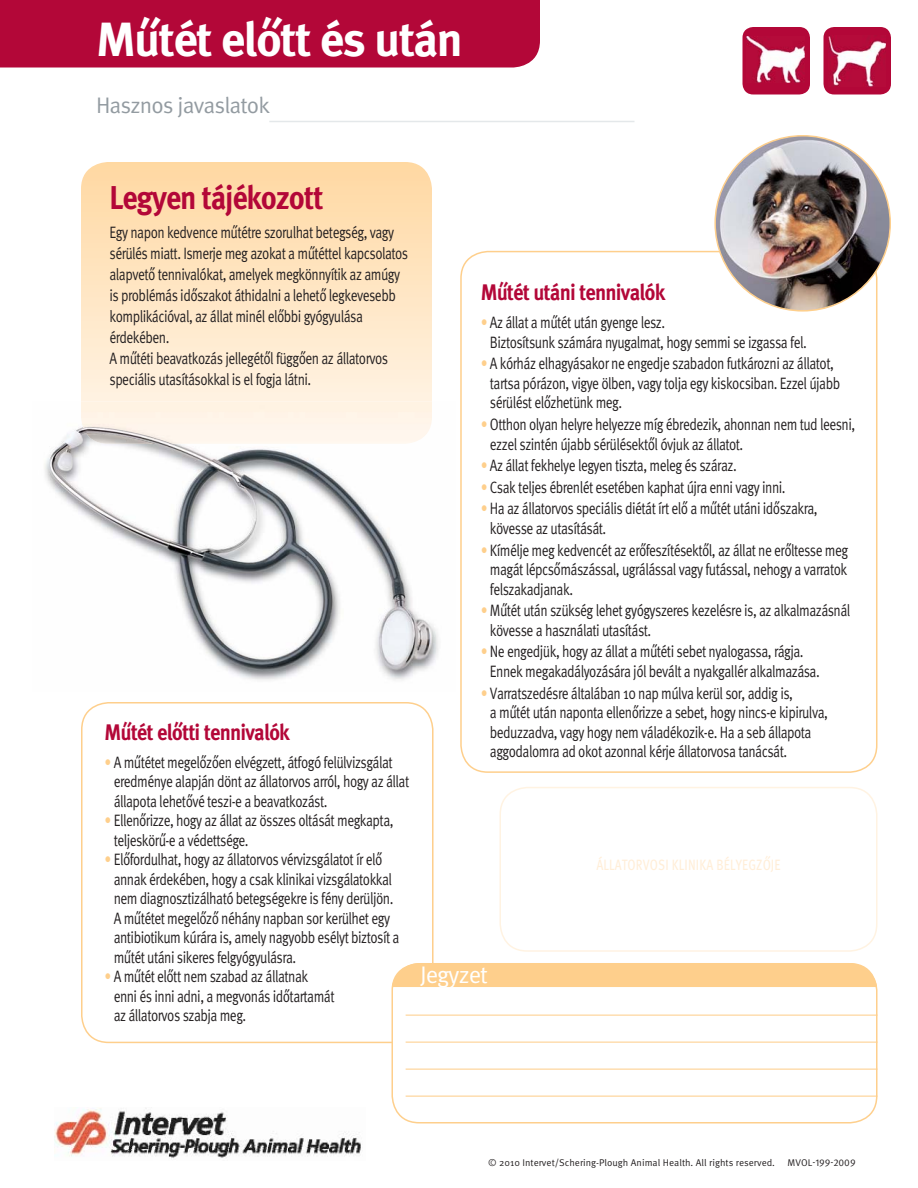
<style>
.page{position:relative;width:918px;height:1188px;background:#fff}
.page>*{position:absolute;margin:0;border:0;box-sizing:border-box;transform-origin:0 0}
.t1{font:700 48px "Infiniti Meta Pro";letter-spacing:-.04em;color:#fff}
.t2{font:700 33px "Infiniti Meta Pro";letter-spacing:-.04em;color:#b30738;scale:.9 1}
.t3{font:24px "Infiniti Meta Pro";letter-spacing:-.04em;color:#fff}
.t4{font:700 22.5px "Infiniti Meta Pro";letter-spacing:-.04em;color:#b30738;scale:.9 1}
.t5{font:22.5px "Infiniti Meta Pro";letter-spacing:-.04em;color:#939ba1}
.t6{font:16.5px/19.5px "Infiniti Meta Pro";letter-spacing:-.04em;color:#231f20;scale:.8 1}
.t7{font:15px "Infiniti Meta Pro";letter-spacing:.01em;color:#ffeed8;scale:.8 1}
.t8{font:9.75px "Infiniti Meta Pro";color:#231f20}
.s1{color:#fecf8c}
</style>
<div class="page">
<div style="left:81px;top:702px;width:353px;height:341px;border:2px solid #fecf8c;border-radius:27px"></div>
<div style="left:0;top:0;width:540px;height:68px;background:#b30738"></div>
<svg style="left:81px;top:162px;width:351px;height:239px;background:#ffe5c1"></svg>
<div style="left:460px;top:251px;width:417px;height:522px;border:2px solid #fecf8c;border-radius:27px"></div>
<div style="left:824px;top:27px;width:67px;height:67px;background:#b30738;border-radius:11px"></div>
<img style="left:828px;top:35px;width:58px;height:51px">
<div style="left:743px;top:27px;width:67px;height:67px;background:#b30738;border-radius:11px"></div>
<img style="left:746px;top:36px;width:59px;height:47px">
<img style="left:715px;top:136px;width:175px;height:175px;border-radius:50%">
<div style="left:392px;top:964px;width:485px;height:159px;background:#fff;border-radius:27px"></div>
<div style="left:392px;top:963px;width:486px;height:161px;border:2px solid #fecf8c;border-radius:27px"></div>
<svg style="left:391px;top:962px;width:487px;height:26px;background:#fed397"></svg>
<hr style="left:406px;top:1015px;width:472px;height:1px;background:#fecf8c">
<hr style="left:406px;top:1042px;width:472px;height:1px;background:#fecf8c">
<hr style="left:406px;top:1069px;width:472px;height:1px;background:#fecf8c">
<hr style="left:406px;top:1096px;width:472px;height:1px;background:#fecf8c">
<div style="left:500px;top:787px;width:378px;height:165px;border:2px solid #fff3e2;border-radius:27px"></div>
<hr style="left:269px;top:121px;width:365px;height:1px;background:#e4e8ea">
<img style="left:44px;top:458px;width:395px;height:222px">
<img style="left:49px;top:426px;width:382px;height:244px">
<img style="left:54px;top:1108px;width:307px;height:51px">
<h1 class="t1" style="left:96px;top:22px;width:369px">Műtét előtt és után</h1>
<h3 class="t5" style="left:96px;top:97px;width:175px">Hasznos javaslatok</h3>
<h2 class="t2" style="left:110px;top:185px;width:239px">Legyen tájékozott</h2>
<p class="t6" style="left:110px;top:224px;width:375px;line-height:21px">Egy napon kedvence műtétre szorulhat betegség, vagy sérülés miatt. Ismerje meg azokat a műtéttel kapcsolatos alapvető tennivalókat, amelyek megkönnyítik az amúgy is problémás időszakot áthidalni a lehető legkevesebb komplikációval, az állat minél előbbi gyógyulása érdekében.<br>A műtéti beavatkozás jellegétől függően az állatorvos speciális utasításokkal is el fogja látni.</p>
<h3 class="t4" style="left:104px;top:724px;width:208px">Műtét előtti tennivalók</h3>
<p class="t6" style="left:114px;top:754px;width:371px;text-indent:-9px"><span class="s1">•</span> A műtétet megelőzően elvégzett, átfogó felülvizsgálat eredménye alapján dönt az állatorvos arról, hogy az állat állapota lehetővé teszi-e a beavatkozást.</p>
<p class="t6" style="left:114px;top:813px;width:351px;text-indent:-9px"><span class="s1">•</span> Ellenőrizze, hogy az állat az összes oltását megkapta, teljeskörű-e a védettsége.</p>
<p class="t6" style="left:114px;top:852px;width:359px;text-indent:-9px"><span class="s1">•</span> Előfordulhat, hogy az állatorvos vérvizsgálatot ír elő annak érdekében, hogy a csak klinikai vizsgálatokkal nem diagnosztizálható betegségekre is fény derüljön.<br>A műtétet megelőző néhány napban sor kerülhet egy antibiotikum kúrára is, amely nagyobb esélyt biztosít a műtét utáni sikeres felgyógyulásra.</p>
<p class="t6" style="left:114px;top:969px;width:278px;text-indent:-9px"><span class="s1">•</span> A műtét előtt nem szabad az állatnak enni és inni adni, a megvonás időtartamát az állatorvos szabja meg.</p>
<h3 class="t4" style="left:481px;top:284px;width:207px">Műtét utáni tennivalók</h3>
<p class="t6" style="left:490px;top:315px;width:398px;text-indent:-9px"><span class="s1">•</span> Az állat a műtét után gyenge lesz.<br>Biztosítsunk számára nyugalmat, hogy semmi se izgassa fel.</p>
<p class="t6" style="left:490px;top:356px;width:439px;text-indent:-9px"><span class="s1">•</span> A kórház elhagyásakor ne engedje szabadon futkározni az állatot, tartsa pórázon, vigye ölben, vagy tolja egy kiskocsiban. Ezzel újabb sérülést előzhetünk meg.</p>
<p class="t6" style="left:490px;top:416px;width:458px;text-indent:-9px"><span class="s1">•</span> Otthon olyan helyre helyezze míg ébredezik, ahonnan nem tud leesni, ezzel szintén újabb sérülésektől óvjuk az állatot.</p>
<p class="t6" style="left:481px;top:458px;width:322px"><span class="s1">•</span> Az állat fekhelye legyen tiszta, meleg és száraz.</p>
<p class="t6" style="left:481px;top:479px;width:383px"><span class="s1">•</span> Csak teljes ébrenlét esetében kaphat újra enni vagy inni.</p>
<p class="t6" style="left:490px;top:501px;width:411px;text-indent:-9px"><span class="s1">•</span> Ha az állatorvos speciális diétát írt elő a műtét utáni időszakra, kövesse az utasítását.</p>
<p class="t6" style="left:490px;top:542px;width:449px;text-align:justify;text-indent:-9px"><span class="s1">•</span> Kímélje meg kedvencét az erőfeszítésektől, az állat ne erőltesse meg magát lépcsőmászással, ugrálással vagy futással, nehogy a varratok felszakadjanak.</p>
<p class="t6" style="left:490px;top:603px;width:452px;text-indent:-9px"><span class="s1">•</span> Műtét után szükség lehet gyógyszeres kezelésre is, az alkalmazásnál kövesse a használati utasítást.</p>
<p class="t6" style="left:490px;top:644px;width:414px;text-indent:-9px"><span class="s1">•</span> Ne engedjük, hogy az állat a műtéti sebet nyalogassa, rágja.<br>Ennek megakadályozására jól bevált a nyakgallér alkalmazása.</p>
<p class="t6" style="left:490px;top:685px;width:424px;text-indent:-9px"><span class="s1">•</span> Varratszedésre általában 10 nap múlva kerül sor, addig is,<br>a műtét után naponta ellenőrizze a sebet, hogy nincs-e kipirulva, beduzzadva, vagy hogy nem váladékozik-e. Ha a seb állapota aggodalomra ad okot azonnal kérje állatorvosa tanácsát.</p>
<h3 class="t3" style="left:420px;top:966px;width:69px">Jegyzet</h3>
<p class="t7" style="left:596px;top:859px;width:232px">ÁLLATORVOSI KLINIKA BÉLYEGZŐJE</p>
<p class="t8" style="left:488px;top:1159px;width:288px">© 2010 Intervet/Schering-Plough Animal Health. All rights reserved.</p>
<p class="t8" style="left:787px;top:1159px;width:70px">MVOL-199-2009</p>
</div>
